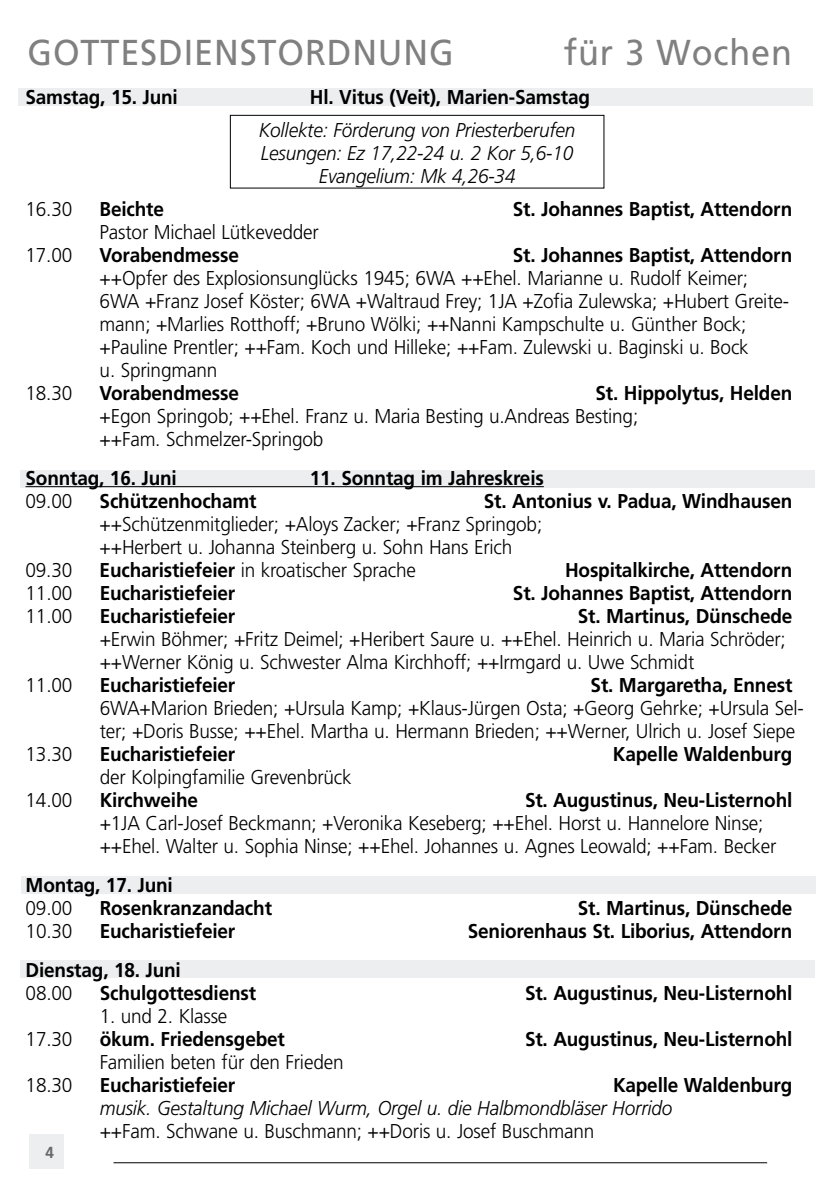
<style>
.page{position:relative;width:840px;height:1191px;background:#fff}
.page>*{position:absolute;margin:0;border:0;box-sizing:border-box;transform-origin:0 0}
.t1{font:36px "Frutiger";letter-spacing:.025em;color:#808080;scale:.95 1}
.t2{font:300 20px/23px "Frutiger";letter-spacing:-.01em;color:#000;scale:.95 1}
.t3{font:700 20px "Frutiger";letter-spacing:-.01em;color:#000;scale:.95 1}
.t4{font:italic 300 20px/23px "Frutiger";letter-spacing:-.01em;color:#000;text-align:center;scale:.95 1}
.t5{font:700 16px "Frutiger";color:#68676c;scale:.95 1}
.s1{font-weight:700}
</style>
<div class="page">
<div style="left:30px;top:1134px;width:34px;height:34px;background:#edeeef"></div>
<div style="left:20px;top:471px;width:794px;height:17px;background:#edeeef"></div>
<div style="left:20px;top:960px;width:794px;height:17px;background:#edeeef"></div>
<div style="left:21px;top:876px;width:794px;height:17px;background:#edeeef"></div>
<div style="left:18px;top:88px;width:794px;height:17px;background:#edeeef"></div>
<hr style="left:113px;top:1162px;width:653px;height:1px;background:#000">
<hr style="left:26px;top:486px;width:517px;height:1px;background:#000">
<div style="left:230px;top:115px;width:374px;height:74px;border:1px solid #000"></div>
<h1 class="t1" style="left:28px;top:31px;width:450px">GOTTESDIENSTORDNUNG</h1>
<h1 class="t1" style="left:563px;top:32px;width:241px">für 3 Wochen</h1>
<p class="t3" style="left:26px;top:85px;width:162px">Samstag, 15. Juni</p>
<p class="t3" style="left:310px;top:85px;width:296px">Hl. Vitus (Veit), Marien-Samstag</p>
<p class="t4" style="left:259px;top:118px;width:334px">Kollekte: Förderung von Priesterberufen<br>Lesungen: Ez 17,22-24 u. 2 Kor 5,6-10<br>Evangelium: Mk 4,26-34</p>
<p class="t2" style="left:26px;top:197px;width:51px">16.30</p>
<p class="t3" style="left:100px;top:197px;width:69px">Beichte</p>
<p class="t3" style="left:512px;top:197px;width:295px">St. Johannes Baptist, Attendorn</p>
<p class="t2" style="left:100px;top:220px;width:232px">Pastor Michael Lütkevedder</p>
<p class="t2" style="left:26px;top:243px;width:51px">17.00</p>
<p class="t3" style="left:100px;top:243px;width:148px">Vorabendmesse</p>
<p class="t3" style="left:512px;top:243px;width:295px">St. Johannes Baptist, Attendorn</p>
<p class="t2" style="left:100px;top:266px;width:727px">++Opfer des Explosionsunglücks 1945; 6WA ++Ehel. Marianne u. Rudolf Keimer; 6WA +Franz Josef Köster; 6WA +Waltraud Frey; 1JA +Zofia Zulewska; +Hubert Greite&shy;mann; +Marlies Rotthoff; +Bruno Wölki; ++Nanni Kampschulte u. Günther Bock; +Pauline Prentler; ++Fam. Koch und Hilleke; ++Fam. Zulewski u. Baginski u. Bock<br>u. Springmann</p>
<p class="t2" style="left:26px;top:381px;width:51px">18.30</p>
<p class="t3" style="left:100px;top:381px;width:148px">Vorabendmesse</p>
<p class="t3" style="left:595px;top:381px;width:208px">St. Hippolytus, Helden</p>
<p class="t2" style="left:100px;top:404px;width:568px">+Egon Springob; ++Ehel. Franz u. Maria Besting u.Andreas Besting; ++Fam. Schmelzer-Springob</p>
<p class="t3" style="left:26px;top:466px;width:161px">Sonntag, 16. Juni</p>
<p class="t3" style="left:310px;top:466px;width:248px">11. Sonntag im Jahreskreis</p>
<p class="t2" style="left:26px;top:489px;width:51px">09.00</p>
<p class="t3" style="left:100px;top:489px;width:166px">Schützenhochamt</p>
<p class="t3" style="left:483px;top:489px;width:326px">St. Antonius v. Padua, Windhausen</p>
<p class="t2" style="left:100px;top:512px;width:467px">++Schützenmitglieder; +Aloys Zacker; +Franz Springob; ++Herbert u. Johanna Steinberg u. Sohn Hans Erich</p>
<p class="t2" style="left:26px;top:558px;width:51px">09.30</p>
<p class="t2" style="left:100px;top:558px;width:334px"><span class="s1">Eucharistiefeier</span> in kroatischer Sprache</p>
<p class="t3" style="left:564px;top:558px;width:241px">Hospitalkirche, Attendorn</p>
<p class="t2" style="left:26px;top:581px;width:51px">11.00</p>
<p class="t3" style="left:100px;top:581px;width:144px">Eucharistiefeier</p>
<p class="t3" style="left:512px;top:581px;width:295px">St. Johannes Baptist, Attendorn</p>
<p class="t2" style="left:26px;top:604px;width:51px">11.00</p>
<p class="t3" style="left:100px;top:604px;width:144px">Eucharistiefeier</p>
<p class="t3" style="left:577px;top:604px;width:227px">St. Martinus, Dünschede</p>
<p class="t2" style="left:100px;top:627px;width:723px">+Erwin Böhmer; +Fritz Deimel; +Heribert Saure u. ++Ehel. Heinrich u. Maria Schröder; ++Werner König u. Schwester Alma Kirchhoff; ++Irmgard u. Uwe Schmidt</p>
<p class="t2" style="left:26px;top:673px;width:51px">11.00</p>
<p class="t3" style="left:100px;top:673px;width:144px">Eucharistiefeier</p>
<p class="t3" style="left:590px;top:673px;width:214px">St. Margaretha, Ennest</p>
<p class="t2" style="left:100px;top:696px;width:742px">6WA+Marion Brieden; +Ursula Kamp; +Klaus-Jürgen Osta; +Georg Gehrke; +Ursula Sel&shy;ter; +Doris Busse; ++Ehel. Martha u. Hermann Brieden; ++Werner, Ulrich u. Josef Siepe</p>
<p class="t2" style="left:26px;top:742px;width:51px">13.30</p>
<p class="t3" style="left:100px;top:742px;width:144px">Eucharistiefeier</p>
<p class="t3" style="left:612px;top:742px;width:190px">Kapelle Waldenburg</p>
<p class="t2" style="left:100px;top:765px;width:266px">der Kolpingfamilie Grevenbrück</p>
<p class="t2" style="left:26px;top:788px;width:51px">14.00</p>
<p class="t3" style="left:100px;top:788px;width:105px">Kirchweihe</p>
<p class="t3" style="left:524px;top:788px;width:283px">St. Augustinus, Neu-Listernohl</p>
<p class="t2" style="left:100px;top:811px;width:713px">+1JA Carl-Josef Beckmann; +Veronika Keseberg; ++Ehel. Horst u. Hannelore Ninse; ++Ehel. Walter u. Sophia Ninse; ++Ehel. Johannes u. Agnes Leowald; ++Fam. Becker</p>
<p class="t3" style="left:26px;top:873px;width:156px">Montag, 17. Juni</p>
<p class="t2" style="left:26px;top:896px;width:51px">09.00</p>
<p class="t3" style="left:100px;top:896px;width:183px">Rosenkranzandacht</p>
<p class="t3" style="left:577px;top:896px;width:227px">St. Martinus, Dünschede</p>
<p class="t2" style="left:26px;top:919px;width:51px">10.30</p>
<p class="t3" style="left:100px;top:919px;width:144px">Eucharistiefeier</p>
<p class="t3" style="left:467px;top:919px;width:343px">Seniorenhaus St. Liborius, Attendorn</p>
<p class="t3" style="left:26px;top:958px;width:165px">Dienstag, 18. Juni</p>
<p class="t2" style="left:26px;top:981px;width:51px">08.00</p>
<p class="t3" style="left:100px;top:981px;width:166px">Schulgottesdienst</p>
<p class="t3" style="left:524px;top:981px;width:283px">St. Augustinus, Neu-Listernohl</p>
<p class="t2" style="left:100px;top:1004px;width:136px">1. und 2. Klasse</p>
<p class="t2" style="left:26px;top:1027px;width:51px">17.30</p>
<p class="t3" style="left:100px;top:1027px;width:196px">ökum. Friedensgebet</p>
<p class="t3" style="left:524px;top:1027px;width:283px">St. Augustinus, Neu-Listernohl</p>
<p class="t2" style="left:100px;top:1050px;width:258px">Familien beten für den Frieden</p>
<p class="t2" style="left:26px;top:1073px;width:51px">18.30</p>
<p class="t3" style="left:100px;top:1073px;width:144px">Eucharistiefeier</p>
<p class="t3" style="left:612px;top:1073px;width:190px">Kapelle Waldenburg</p>
<p class="t4" style="left:100px;top:1096px;width:604px">musik. Gestaltung Michael Wurm, Orgel u. die Halbmondbläser Horrido</p>
<p class="t2" style="left:100px;top:1119px;width:522px">++Fam. Schwane u. Buschmann; ++Doris u. Josef Buschmann</p>
<p class="t5" style="left:45px;top:1143px;width:10px">4</p>
</div>
